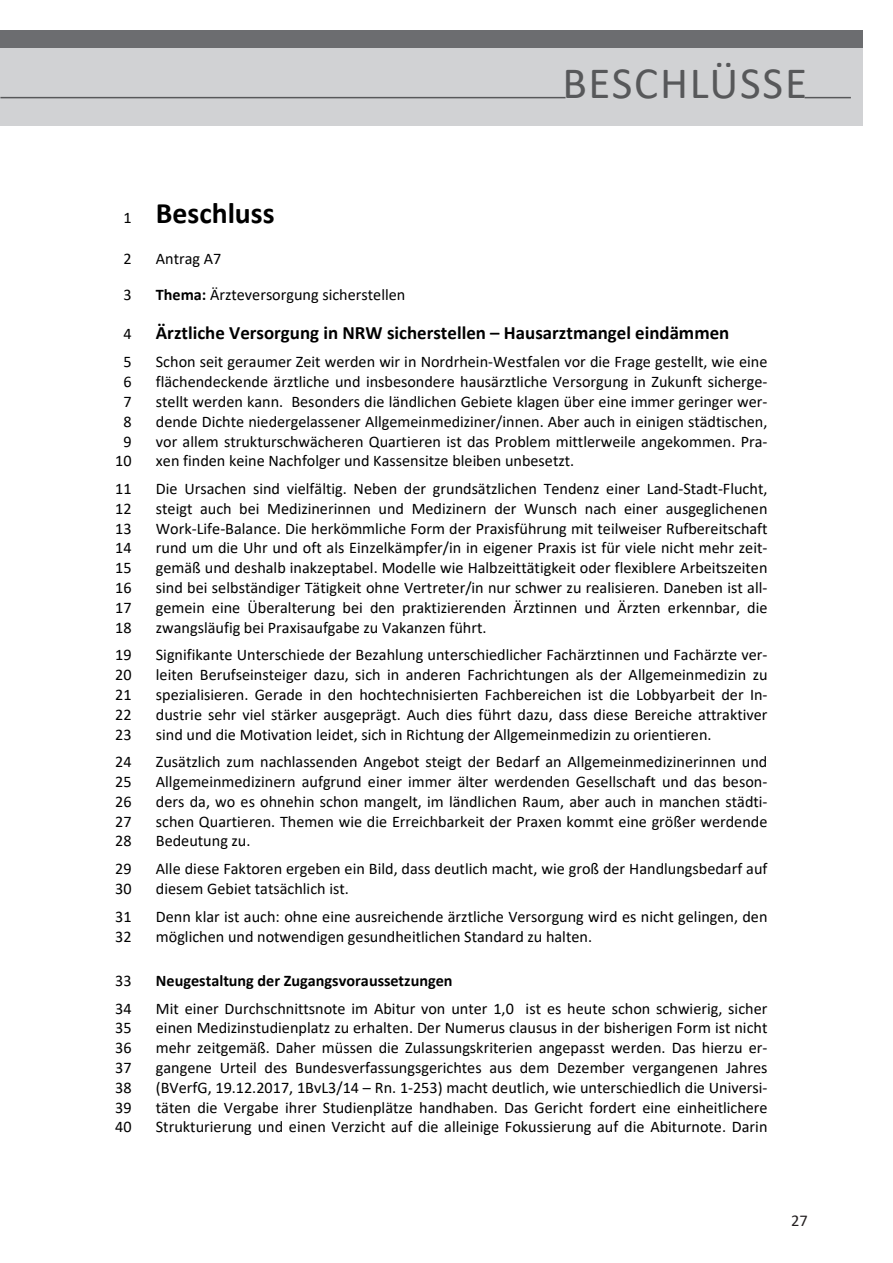
<style>
.page{position:relative;width:893px;height:1263px;background:#fff}
.page>*{position:absolute;margin:0;border:0;box-sizing:border-box;transform-origin:0 0}
.t1{font:45px "Calibri";letter-spacing:.04em;color:#57585a}
.t2{font:700 29.7px "Calibri";color:#000}
.t3{font:700 18.9px "Calibri";color:#000}
.t4{font:16.5px "Calibri";color:#231f20}
.t5{font:16.2px "Calibri";color:#000}
.t6{font:700 16.2px "Calibri";color:#000}
.s1{font-weight:400;font-size:16.2px}
.s2{font-weight:700}
</style>
<div class="page">
<div style="left:0;top:30px;width:863px;height:28px;background:#6c6d70"></div>
<div style="left:0;top:49px;width:863px;height:77px;background:#d1d2d4"></div>
<hr style="left:804px;top:97px;width:47px;height:1px;background:#57585a">
<hr style="left:0;top:97px;width:566px;height:1px;background:#57585a">
<h1 class="t1" style="left:562px;top:52px;width:246px">BESCHLÜSSE</h1>
<h2 class="t2" style="left:123px;top:192px;width:153px"><span class="s1">1</span> Beschluss</h2>
<p class="t5" style="left:123px;top:248px;width:10px">2</p>
<p class="t5" style="left:156px;top:248px;width:67px">Antrag A7</p>
<p class="t5" style="left:123px;top:284px;width:10px">3</p>
<p class="t5" style="left:156px;top:284px;width:251px"><span class="s2">Thema:</span> Ärzteversorgung sicherstellen</p>
<p class="t5" style="left:123px;top:322px;width:10px">4</p>
<p class="t3" style="left:156px;top:319px;width:575px">Ärztliche Versorgung in NRW sicherstellen – Hausarztmangel eindämmen</p>
<p class="t5" style="left:123px;top:351px;width:10px">5</p>
<p class="t5" style="left:156px;top:351px;width:613px">Schon seit geraumer Zeit werden wir in Nordrhein-Westfalen vor die Frage gestellt, wie eine</p>
<p class="t5" style="left:123px;top:370px;width:10px">6</p>
<p class="t5" style="left:156px;top:370px;width:613px">flächendeckende ärztliche und insbesondere hausärztliche Versorgung in Zukunft sicherge-</p>
<p class="t5" style="left:123px;top:390px;width:10px">7</p>
<p class="t5" style="left:156px;top:390px;width:613px">stellt werden kann. Besonders die ländlichen Gebiete klagen über eine immer geringer wer-</p>
<p class="t5" style="left:123px;top:410px;width:10px">8</p>
<p class="t5" style="left:156px;top:410px;width:613px">dende Dichte niedergelassener Allgemeinmediziner/innen. Aber auch in einigen städtischen,</p>
<p class="t5" style="left:123px;top:430px;width:10px">9</p>
<p class="t5" style="left:156px;top:430px;width:613px">vor allem strukturschwächeren Quartieren ist das Problem mittlerweile angekommen. Pra-</p>
<p class="t5" style="left:115px;top:450px;width:18px">10</p>
<p class="t5" style="left:156px;top:450px;width:420px">xen finden keine Nachfolger und Kassensitze bleiben unbesetzt.</p>
<p class="t5" style="left:115px;top:477px;width:18px">11</p>
<p class="t5" style="left:156px;top:477px;width:613px">Die Ursachen sind vielfältig. Neben der grundsätzlichen Tendenz einer Land-Stadt-Flucht,</p>
<p class="t5" style="left:115px;top:497px;width:18px">12</p>
<p class="t5" style="left:156px;top:497px;width:613px">steigt auch bei Medizinerinnen und Medizinern der Wunsch nach einer ausgeglichenen</p>
<p class="t5" style="left:115px;top:517px;width:18px">13</p>
<p class="t5" style="left:156px;top:517px;width:613px">Work-Life-Balance. Die herkömmliche Form der Praxisführung mit teilweiser Rufbereitschaft</p>
<p class="t5" style="left:115px;top:537px;width:18px">14</p>
<p class="t5" style="left:156px;top:537px;width:613px">rund um die Uhr und oft als Einzelkämpfer/in in eigener Praxis ist für viele nicht mehr zeit-</p>
<p class="t5" style="left:115px;top:557px;width:18px">15</p>
<p class="t5" style="left:156px;top:557px;width:613px">gemäß und deshalb inakzeptabel. Modelle wie Halbzeittätigkeit oder flexiblere Arbeitszeiten</p>
<p class="t5" style="left:115px;top:576px;width:18px">16</p>
<p class="t5" style="left:156px;top:576px;width:613px">sind bei selbständiger Tätigkeit ohne Vertreter/in nur schwer zu realisieren. Daneben ist all-</p>
<p class="t5" style="left:115px;top:596px;width:18px">17</p>
<p class="t5" style="left:156px;top:596px;width:613px">gemein eine Überalterung bei den praktizierenden Ärztinnen und Ärzten erkennbar, die</p>
<p class="t5" style="left:115px;top:616px;width:18px">18</p>
<p class="t5" style="left:156px;top:616px;width:332px">zwangsläufig bei Praxisaufgabe zu Vakanzen führt.</p>
<p class="t5" style="left:115px;top:644px;width:18px">19</p>
<p class="t5" style="left:156px;top:644px;width:613px">Signifikante Unterschiede der Bezahlung unterschiedlicher Fachärztinnen und Fachärzte ver-</p>
<p class="t5" style="left:115px;top:663px;width:18px">20</p>
<p class="t5" style="left:156px;top:663px;width:613px">leiten Berufseinsteiger dazu, sich in anderen Fachrichtungen als der Allgemeinmedizin zu</p>
<p class="t5" style="left:115px;top:683px;width:18px">21</p>
<p class="t5" style="left:156px;top:683px;width:613px">spezialisieren. Gerade in den hochtechnisierten Fachbereichen ist die Lobbyarbeit der In-</p>
<p class="t5" style="left:115px;top:703px;width:18px">22</p>
<p class="t5" style="left:156px;top:703px;width:613px">dustrie sehr viel stärker ausgeprägt. Auch dies führt dazu, dass diese Bereiche attraktiver</p>
<p class="t5" style="left:115px;top:723px;width:18px">23</p>
<p class="t5" style="left:156px;top:723px;width:557px">sind und die Motivation leidet, sich in Richtung der Allgemeinmedizin zu orientieren.</p>
<p class="t5" style="left:115px;top:751px;width:18px">24</p>
<p class="t5" style="left:156px;top:751px;width:613px">Zusätzlich zum nachlassenden Angebot steigt der Bedarf an Allgemeinmedizinerinnen und</p>
<p class="t5" style="left:115px;top:770px;width:18px">25</p>
<p class="t5" style="left:156px;top:770px;width:613px">Allgemeinmedizinern aufgrund einer immer älter werdenden Gesellschaft und das beson-</p>
<p class="t5" style="left:115px;top:790px;width:18px">26</p>
<p class="t5" style="left:156px;top:790px;width:613px">ders da, wo es ohnehin schon mangelt, im ländlichen Raum, aber auch in manchen städti-</p>
<p class="t5" style="left:115px;top:810px;width:18px">27</p>
<p class="t5" style="left:156px;top:810px;width:613px">schen Quartieren. Themen wie die Erreichbarkeit der Praxen kommt eine größer werdende</p>
<p class="t5" style="left:115px;top:830px;width:18px">28</p>
<p class="t5" style="left:156px;top:830px;width:96px">Bedeutung zu.</p>
<p class="t5" style="left:115px;top:858px;width:18px">29</p>
<p class="t5" style="left:156px;top:858px;width:613px">Alle diese Faktoren ergeben ein Bild, dass deutlich macht, wie groß der Handlungsbedarf auf</p>
<p class="t5" style="left:115px;top:877px;width:18px">30</p>
<p class="t5" style="left:156px;top:877px;width:194px">diesem Gebiet tatsächlich ist.</p>
<p class="t5" style="left:115px;top:905px;width:18px">31</p>
<p class="t5" style="left:156px;top:905px;width:613px">Denn klar ist auch: ohne eine ausreichende ärztliche Versorgung wird es nicht gelingen, den</p>
<p class="t5" style="left:115px;top:925px;width:18px">32</p>
<p class="t5" style="left:156px;top:925px;width:438px">möglichen und notwendigen gesundheitlichen Standard zu halten.</p>
<p class="t5" style="left:115px;top:969px;width:18px">33</p>
<p class="t6" style="left:156px;top:969px;width:298px">Neugestaltung der Zugangsvoraussetzungen</p>
<p class="t5" style="left:115px;top:997px;width:18px">34</p>
<p class="t5" style="left:156px;top:997px;width:613px">Mit einer Durchschnittsnote im Abitur von unter 1,0 ist es heute schon schwierig, sicher</p>
<p class="t5" style="left:115px;top:1017px;width:18px">35</p>
<p class="t5" style="left:156px;top:1017px;width:613px">einen Medizinstudienplatz zu erhalten. Der Numerus clausus in der bisherigen Form ist nicht</p>
<p class="t5" style="left:115px;top:1036px;width:18px">36</p>
<p class="t5" style="left:156px;top:1036px;width:613px">mehr zeitgemäß. Daher müssen die Zulassungskriterien angepasst werden. Das hierzu er-</p>
<p class="t5" style="left:115px;top:1056px;width:18px">37</p>
<p class="t5" style="left:156px;top:1056px;width:613px">gangene Urteil des Bundesverfassungsgerichtes aus dem Dezember vergangenen Jahres</p>
<p class="t5" style="left:115px;top:1076px;width:18px">38</p>
<p class="t5" style="left:156px;top:1076px;width:613px">(BVerfG, 19.12.2017, 1BvL3/14 – Rn. 1-253) macht deutlich, wie unterschiedlich die Universi-</p>
<p class="t5" style="left:115px;top:1096px;width:18px">39</p>
<p class="t5" style="left:156px;top:1096px;width:613px">täten die Vergabe ihrer Studienplätze handhaben. Das Gericht fordert eine einheitlichere</p>
<p class="t5" style="left:115px;top:1116px;width:18px">40</p>
<p class="t5" style="left:156px;top:1116px;width:613px">Strukturierung und einen Verzicht auf die alleinige Fokussierung auf die Abiturnote. Darin</p>
<p class="t4" style="left:791px;top:1209px;width:18px">27</p>
</div>
